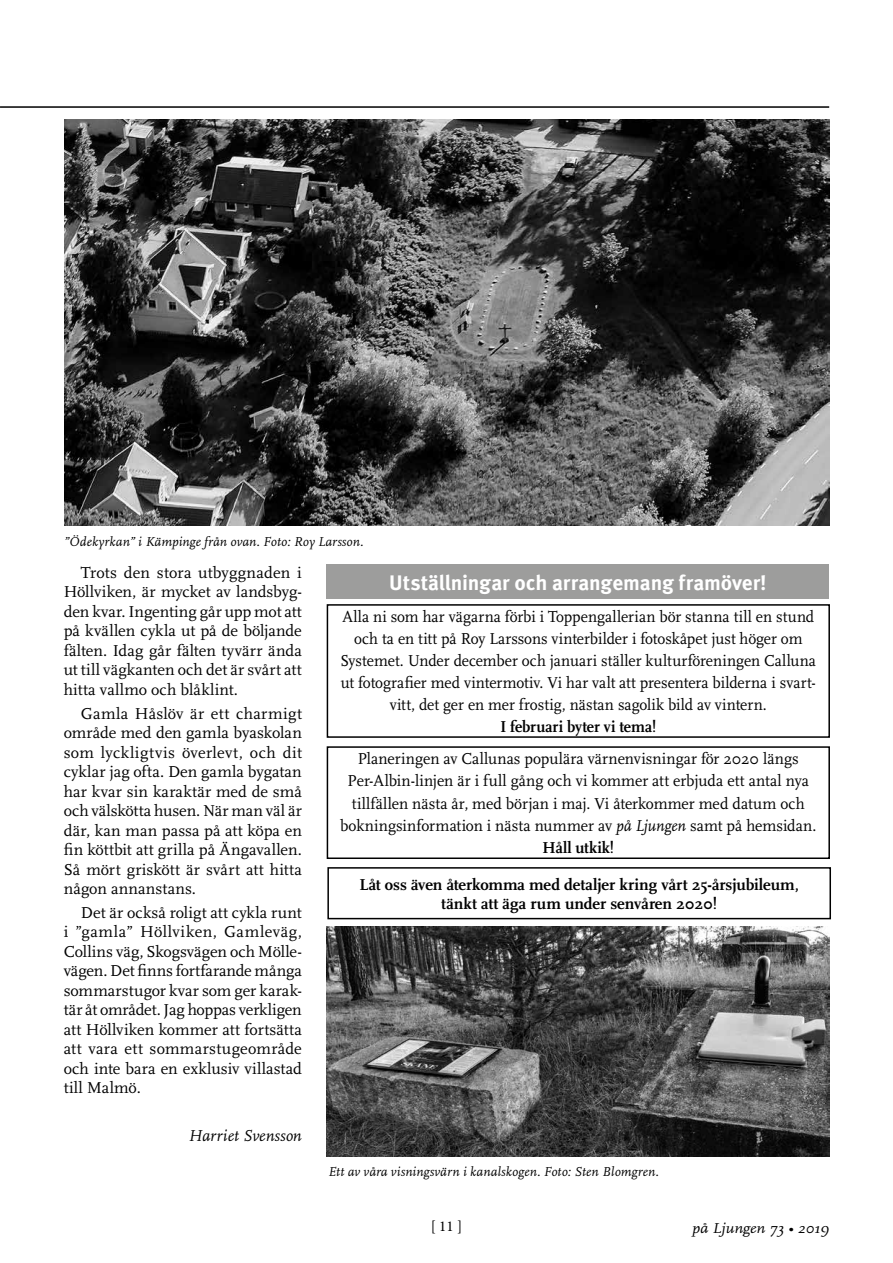
<style>
.page{position:relative;width:893px;height:1263px;background:#fff}
.page>*{position:absolute;margin:0;border:0;box-sizing:border-box;transform-origin:0 0}
.t1{font:700 21px "Meta Pro";letter-spacing:-.005em;color:#fff}
.t2{font:16.5px/19.5px "Scala Pro";letter-spacing:.005em;color:#000;text-align:justify}
.t3{font:16.5px/22px "Scala Pro";letter-spacing:.005em;color:#000;text-align:center;scale:.95 1}
.t4{font:16.5px/22.2px "Scala Pro";letter-spacing:.005em;color:#000;text-align:center;scale:.96 1}
.t5{font:700 16.5px/19.5px "Scala Pro";color:#000;text-align:center}
.t6{font:700 16.5px "Scala Pro";color:#000;scale:.95 1}
.t7{font:italic 16.5px "Scala Pro";letter-spacing:.005em;color:#000}
.t8{font:italic 15px "Scala Pro";color:#000;scale:1.1 1}
.t9{font:15px "Minion Pro";color:#000}
.t10{font:italic 13.5px "Scala Pro";letter-spacing:.015em;color:#000}
.s1{font-style:italic}
.s2{font-weight:700}
</style>
<div class="page">
<hr style="left:0;top:106px;width:829px;height:2px;background:#000">
<img style="left:65px;top:119px;width:765px;height:406px">
<div style="left:327px;top:604px;width:503px;height:134px;border:2px solid #000"></div>
<div style="left:327px;top:565px;width:502px;height:34px;background:#9d9d9c"></div>
<div style="left:327px;top:746px;width:503px;height:113px;border:2px solid #000"></div>
<img style="left:326px;top:926px;width:503px;height:231px">
<div style="left:327px;top:867px;width:504px;height:52px;border:2px solid #000"></div>
<p class="t10" style="left:64px;top:533px;width:301px">”Ödekyrkan” i Kämpinge från ovan. Foto: Roy Larsson.</p>
<p class="t2" style="left:64px;top:563px;width:240px;text-indent:17px">Trots den stora utbyggnaden i Höllviken, är mycket av landsbyg&shy;den kvar. Ingenting går upp mot att på kvällen cykla ut på de böljande fälten. Idag går fälten tyvärr ända ut till vägkanten och det är svårt att hitta vallmo och blåklint.</p>
<p class="t2" style="left:64px;top:703px;width:240px;text-indent:17px">Gamla Håslöv är ett charmigt område med den gamla byaskolan som lyckligtvis överlevt, och dit cyklar jag ofta. Den gamla bygatan har kvar sin karaktär med de små och välskötta husen. När man väl är där, kan man passa på att köpa en fin köttbit att grilla på Ängavallen.<br>Så mört griskött är svårt att hitta någon annanstans.</p>
<p class="t2" style="left:64px;top:903px;width:240px;text-indent:17px">Det är också roligt att cykla runt i ”gamla” Höllviken, Gamleväg, Collins väg, Skogsvägen och Mölle&shy;vägen. Det finns fortfarande många sommarstugor kvar som ger karak&shy;tär åt området. Jag hoppas verkligen att Höllviken kommer att fortsätta att vara ett sommarstugeområde och inte bara en exklusiv villastad till Malmö.</p>
<p class="t7" style="left:188px;top:1126px;width:115px">Harriet Svensson</p>
<p class="t1" style="left:389px;top:566px;width:379px">Utställningar och arrangemang framöver!</p>
<p class="t3" style="left:340px;top:606px;width:502px">Alla ni som har vägarna förbi i Toppengallerian bör stanna till en stund och ta en titt på Roy Larssons vinterbilder i fotoskåpet just höger om Systemet. Under december och januari ställer kulturföreningen Calluna ut fotografier med vintermotiv. Vi har valt att presentera bilderna i svart&shy;vitt, det ger en mer frostig, nästan sagolik bild av vintern.</p>
<p class="t6" style="left:500px;top:717px;width:165px">I februari byter vi tema!</p>
<p class="t4" style="left:340px;top:748px;width:498px">Planeringen av Callunas populära värnenvisningar för 2020 längs Per-Albin-linjen är i full gång och vi kommer att erbjuda ett antal nya tillfällen nästa år, med början i maj. Vi återkommer med datum och bokningsinformation i nästa nummer av <span class="s1">på Ljungen</span> samt på hemsidan.<br><span class="s2">Håll utkik!</span></p>
<p class="t5" style="left:360px;top:874px;width:441px">Låt oss även återkomma med detaljer kring vårt 25-årsjubileum, tänkt att äga rum under senvåren 2020!</p>
<p class="t10" style="left:328px;top:1164px;width:332px">Ett av våra visningsvärn i kanalskogen. Foto: Sten Blomgren.</p>
<p class="t9" style="left:431px;top:1216px;width:33px">[ 11 ]</p>
<p class="t8" style="left:692px;top:1219px;width:126px">på Ljungen 73 • 2019</p>
</div>
